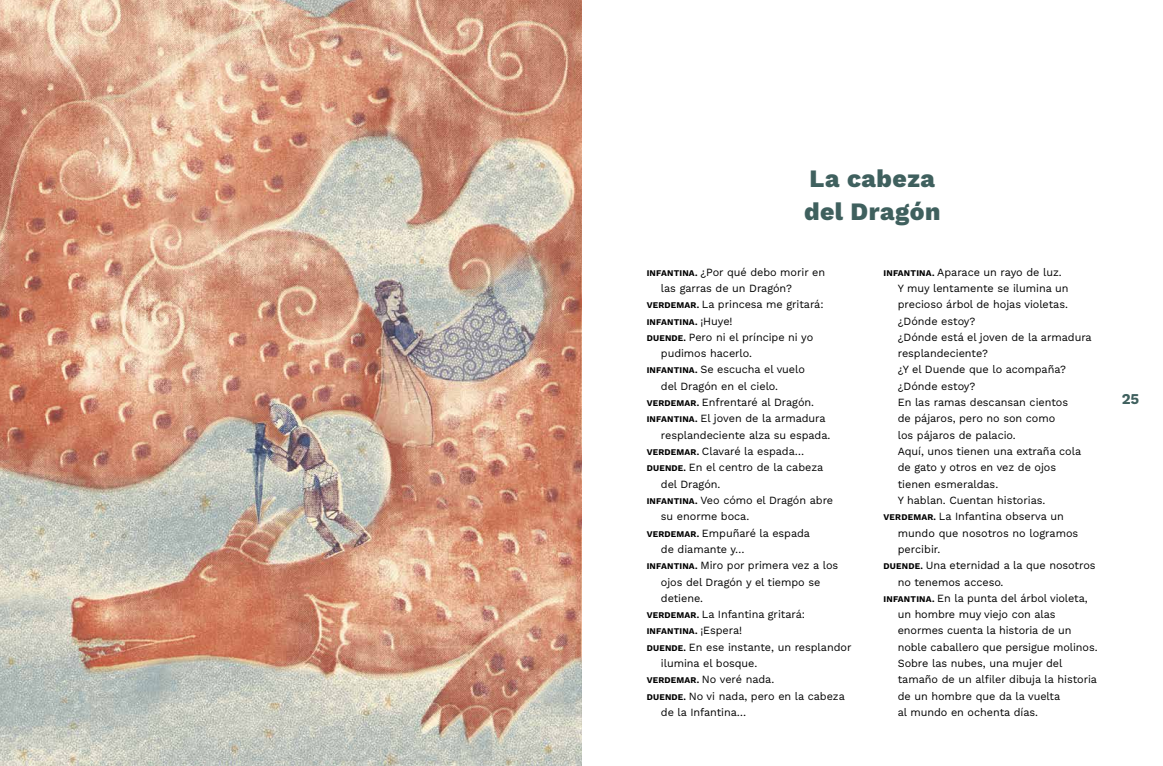
<style>
.page{position:relative;width:1163px;height:766px;background:#fff}
.page>*{position:absolute;margin:0;border:0;box-sizing:border-box;transform-origin:0 0}
.t1{font:800 25px/33px "Work Sans";letter-spacing:.02em;color:#3f605e}
.t2{font:700 15px "Work Sans";color:#3f605e}
.t3{font:11px "Work Sans";letter-spacing:-.005em;color:#000}
.t4{font:700 8.7px "Work Sans";letter-spacing:.02em;color:#000}
.s1{font-weight:700;font-size:8.7px}
.s2{font-weight:400;font-size:11px}
</style>
<div class="page">
<img style="left:0;top:0;width:581px;height:765px">
<h1 class="t1" style="left:803px;top:160px;width:138px">La cabeza del Dragón</h1>
<p class="t3" style="left:646px;top:263px;width:180px"><span class="s1">INFANTINA.</span> ¿Por qué debo morir en</p>
<p class="t3" style="left:660px;top:280px;width:133px">las garras de un Dragón?</p>
<p class="t3" style="left:646px;top:296px;width:178px"><span class="s1">VERDEMAR.</span> La princesa me gritará:</p>
<p class="t4" style="left:646px;top:315px;width:87px">INFANTINA. <span class="s2">¡Huye!</span></p>
<p class="t3" style="left:646px;top:328px;width:168px"><span class="s1">DUENDE.</span> Pero ni el príncipe ni yo</p>
<p class="t3" style="left:660px;top:345px;width:93px">pudimos hacerlo.</p>
<p class="t3" style="left:646px;top:361px;width:160px"><span class="s1">INFANTINA.</span> Se escucha el vuelo</p>
<p class="t3" style="left:660px;top:377px;width:119px">del Dragón en el cielo.</p>
<p class="t3" style="left:646px;top:394px;width:169px"><span class="s1">VERDEMAR.</span> Enfrentaré al Dragón.</p>
<p class="t3" style="left:646px;top:410px;width:180px"><span class="s1">INFANTINA.</span> El joven de la armadura</p>
<p class="t3" style="left:660px;top:426px;width:171px">resplandeciente alza su espada.</p>
<p class="t3" style="left:646px;top:443px;width:159px"><span class="s1">VERDEMAR.</span> Clavaré la espada…</p>
<p class="t3" style="left:646px;top:459px;width:178px"><span class="s1">DUENDE.</span> En el centro de la cabeza</p>
<p class="t3" style="left:660px;top:475px;width:61px">del Dragón.</p>
<p class="t3" style="left:646px;top:491px;width:188px"><span class="s1">INFANTINA.</span> Veo cómo el Dragón abre</p>
<p class="t3" style="left:660px;top:508px;width:90px">su enorme boca.</p>
<p class="t3" style="left:646px;top:524px;width:165px"><span class="s1">VERDEMAR.</span> Empuñaré la espada</p>
<p class="t3" style="left:660px;top:540px;width:85px">de diamante y…</p>
<p class="t3" style="left:646px;top:557px;width:193px"><span class="s1">INFANTINA.</span> Miro por primera vez a los</p>
<p class="t3" style="left:660px;top:573px;width:161px">ojos del Dragón y el tiempo se</p>
<p class="t3" style="left:660px;top:589px;width:44px">detiene.</p>
<p class="t3" style="left:646px;top:606px;width:160px"><span class="s1">VERDEMAR.</span> La Infantina gritará:</p>
<p class="t4" style="left:646px;top:624px;width:97px">INFANTINA. <span class="s2">¡Espera!</span></p>
<p class="t3" style="left:646px;top:638px;width:206px"><span class="s1">DUENDE.</span> En ese instante, un resplandor</p>
<p class="t3" style="left:660px;top:654px;width:98px">ilumina el bosque.</p>
<p class="t3" style="left:646px;top:671px;width:129px"><span class="s1">VERDEMAR.</span> No veré nada.</p>
<p class="t3" style="left:646px;top:687px;width:199px"><span class="s1">DUENDE.</span> No vi nada, pero en la cabeza</p>
<p class="t3" style="left:660px;top:704px;width:87px">de la Infantina…</p>
<p class="t3" style="left:883px;top:263px;width:179px"><span class="s1">INFANTINA.</span> Aparace un rayo de luz.</p>
<p class="t3" style="left:897px;top:280px;width:172px">Y muy lentamente se ilumina un</p>
<p class="t3" style="left:897px;top:296px;width:172px">precioso árbol de hojas violetas.</p>
<p class="t3" style="left:897px;top:312px;width:79px">¿Dónde estoy?</p>
<p class="t3" style="left:897px;top:328px;width:195px">¿Dónde está el joven de la armadura</p>
<p class="t3" style="left:897px;top:345px;width:92px">resplandeciente?</p>
<p class="t3" style="left:897px;top:361px;width:170px">¿Y el Duende que lo acompaña?</p>
<p class="t3" style="left:897px;top:377px;width:79px">¿Dónde estoy?</p>
<p class="t3" style="left:897px;top:394px;width:172px">En las ramas descansan cientos</p>
<p class="t3" style="left:897px;top:410px;width:159px">de pájaros, pero no son como</p>
<p class="t3" style="left:897px;top:426px;width:119px">los pájaros de palacio.</p>
<p class="t3" style="left:897px;top:443px;width:185px">Aquí, unos tienen una extraña cola</p>
<p class="t3" style="left:897px;top:459px;width:160px">de gato y otros en vez de ojos</p>
<p class="t3" style="left:897px;top:475px;width:102px">tienen esmeraldas.</p>
<p class="t3" style="left:897px;top:491px;width:149px">Y hablan. Cuentan historias.</p>
<p class="t3" style="left:883px;top:508px;width:182px"><span class="s1">VERDEMAR.</span> La Infantina observa un</p>
<p class="t3" style="left:897px;top:524px;width:182px">mundo que nosotros no logramos</p>
<p class="t3" style="left:897px;top:540px;width:44px">percibir.</p>
<p class="t3" style="left:883px;top:557px;width:213px"><span class="s1">DUENDE.</span> Una eternidad a la que nosotros</p>
<p class="t3" style="left:897px;top:573px;width:107px">no tenemos acceso.</p>
<p class="t3" style="left:883px;top:589px;width:205px"><span class="s1">INFANTINA.</span> En la punta del árbol violeta,</p>
<p class="t3" style="left:897px;top:606px;width:159px">un hombre muy viejo con alas</p>
<p class="t3" style="left:897px;top:622px;width:175px">enormes cuenta la historia de un</p>
<p class="t3" style="left:897px;top:638px;width:201px">noble caballero que persigue molinos.</p>
<p class="t3" style="left:897px;top:654px;width:166px">Sobre las nubes, una mujer del</p>
<p class="t3" style="left:897px;top:671px;width:201px">tamaño de un alfiler dibuja la historia</p>
<p class="t3" style="left:897px;top:687px;width:164px">de un hombre que da la vuelta</p>
<p class="t3" style="left:897px;top:704px;width:142px">al mundo en ochenta días.</p>
<h2 class="t2" style="left:1121px;top:387px;width:19px">25</h2>
</div>
